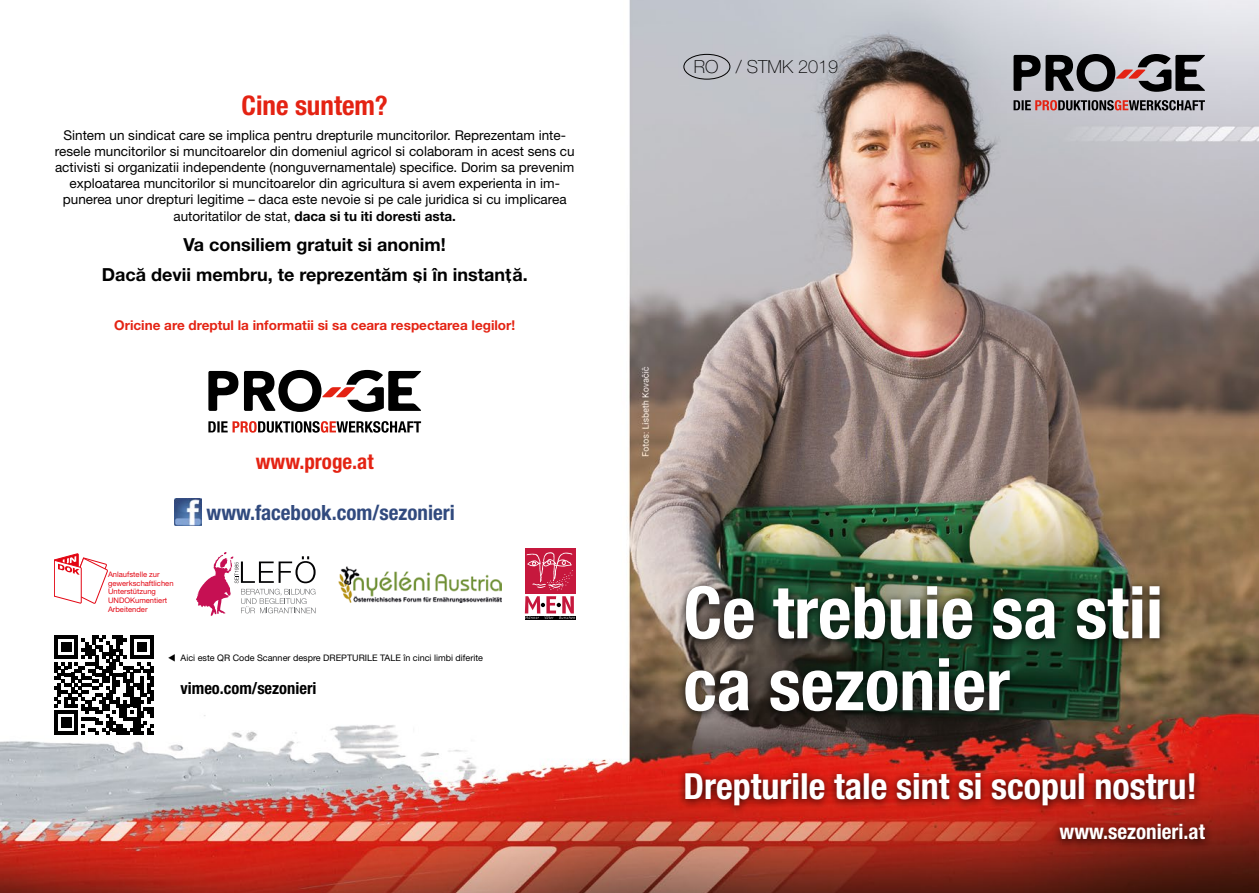
<style>
.page{position:relative;width:1259px;height:893px;background:#fff}
.page>*{position:absolute;margin:0;border:0;box-sizing:border-box;transform-origin:0 0}
.t1{font:700 condensed 72px/72px "Helvetica Neue LT Std";color:#fff}
.t2{font:700 condensed 36px "Helvetica Neue LT Std";color:#fff}
.t3{font:700 condensed 27px "Helvetica Neue LT Std";color:#e42313}
.t4{font:700 condensed 21px "Helvetica Neue LT Std";color:#314a7e}
.t5{font:700 condensed 21px "Helvetica Neue LT Std";color:#fff}
.t6{font:700 condensed 21px "Helvetica Neue LT Std";color:#e42313}
.t7{font:700 18px/30.2px "Helvetica Neue LT Std";color:#000;text-align:center}
.t8{font:100 18px "Helvetica Neue LT Std";color:#000}
.t9{font:700 condensed 16.5px "Helvetica Neue LT Std";color:#000}
.t10{font:13.5px/16.2px "Helvetica Neue LT Std";color:#000;text-align:center}
.t11{font:700 13.5px "Helvetica Neue LT Std";color:#e42313}
.t12{font:9px "Helvetica Neue LT Std";color:#000}
.t13{font:7.65px/8.9px "Helvetica Neue";color:#e30613}
.s1{font-weight:700}
</style>
<div class="page">
<img style="left:0;top:0;width:1259px;height:893px">
<div style="left:1051px;top:817px;width:162px;height:33px;background:#000;opacity:.85"></div>
<div style="left:683px;top:54px;width:47px;height:26px;border:1px solid #000;border-radius:50%"></div>
<div style="left:676px;top:579px;width:492px;height:144px;background:#000;opacity:.85"></div>
<div style="left:677px;top:766px;width:526px;height:50px;background:#000;opacity:.85"></div>
<svg style="left:1013px;top:54px;width:192px;height:56px;background:#7f797d"></svg>
<svg style="left:208px;top:370px;width:213px;height:63px"></svg>
<svg style="left:54px;top:553px;width:54px;height:51px"></svg>
<svg style="left:196px;top:552px;width:119px;height:64px"></svg>
<div style="left:524px;top:549px;width:51px;height:45px;background:#c6183d"></div>
<svg style="left:526px;top:552px;width:47px;height:38px"></svg>
<hr style="left:524px;top:616px;width:51px;height:3px;background:#000">
<svg style="left:525px;top:596px;width:50px;height:23px"></svg>
<svg style="left:54px;top:635px;width:100px;height:100px"></svg>
<img style="left:174px;top:499px;width:28px;height:27px">
<img style="left:338px;top:566px;width:164px;height:36px">
<svg style="left:168px;top:654px;width:7px;height:8px"></svg>
<h3 class="t3" style="left:241px;top:89px;width:148px">Cine suntem?</h3>
<p class="t10" style="left:55px;top:127px;width:521px">Sintem un sindicat care se implica pentru drepturile muncitorilor. Reprezentam inte&shy;resele muncitorilor si muncitoarelor din domeniul agricol si colaboram in acest sens cu activisti si organizatii independente (nonguvernamentale) specifice. Dorim sa prevenim exploatarea muncitorilor si muncitoarelor din agricultura si avem experienta in im&shy;punerea unor drepturi legitime – daca este nevoie si pe cale juridica si cu implicarea autoritatilor de stat, <span class="s1">daca si tu iti doresti asta.</span></p>
<h3 class="t7" style="left:102px;top:229px;width:427px">Va consiliem gratuit si anonim!<br>Daca˘ devii membru, te reprezenta˘ m s<sub>‘</sub> i în instant<sub>‘</sub> a˘ .</h3>
<p class="t11" style="left:114px;top:317px;width:402px">Oricine are dreptul la informatii si sa ceara respectarea legilor!</p>
<h3 class="t6" style="left:256px;top:449px;width:119px">www.proge.at</h3>
<p class="t13" style="left:108px;top:570px;width:67px">Anlaufstelle zur gewerkschaftlichen<br>Unterstützung<br>UNDOKumentiert<br>Arbeitender</p>
<h3 class="t4" style="left:207px;top:499px;width:250px">www.facebook.com/sezonieri</h3>
<p class="t12" style="left:181px;top:653px;width:304px">Aici este QR Code Scanner despre DREPTURILE TALE în cinci limbi diferite</p>
<p class="t9" style="left:181px;top:678px;width:137px">vimeo.com/sezonieri</p>
<h3 class="t8" style="left:693px;top:56px;width:146px">RO / STMK 2019</h3>
<h1 class="t1" style="left:683px;top:576px;width:481px">Ce trebuie sa stii ca sezonier</h1>
<h2 class="t2" style="left:683px;top:764px;width:515px">Drepturile tale sint si scopul nostru!</h2>
<h3 class="t5" style="left:1059px;top:819px;width:147px">www.sezonieri.at</h3>
</div>
